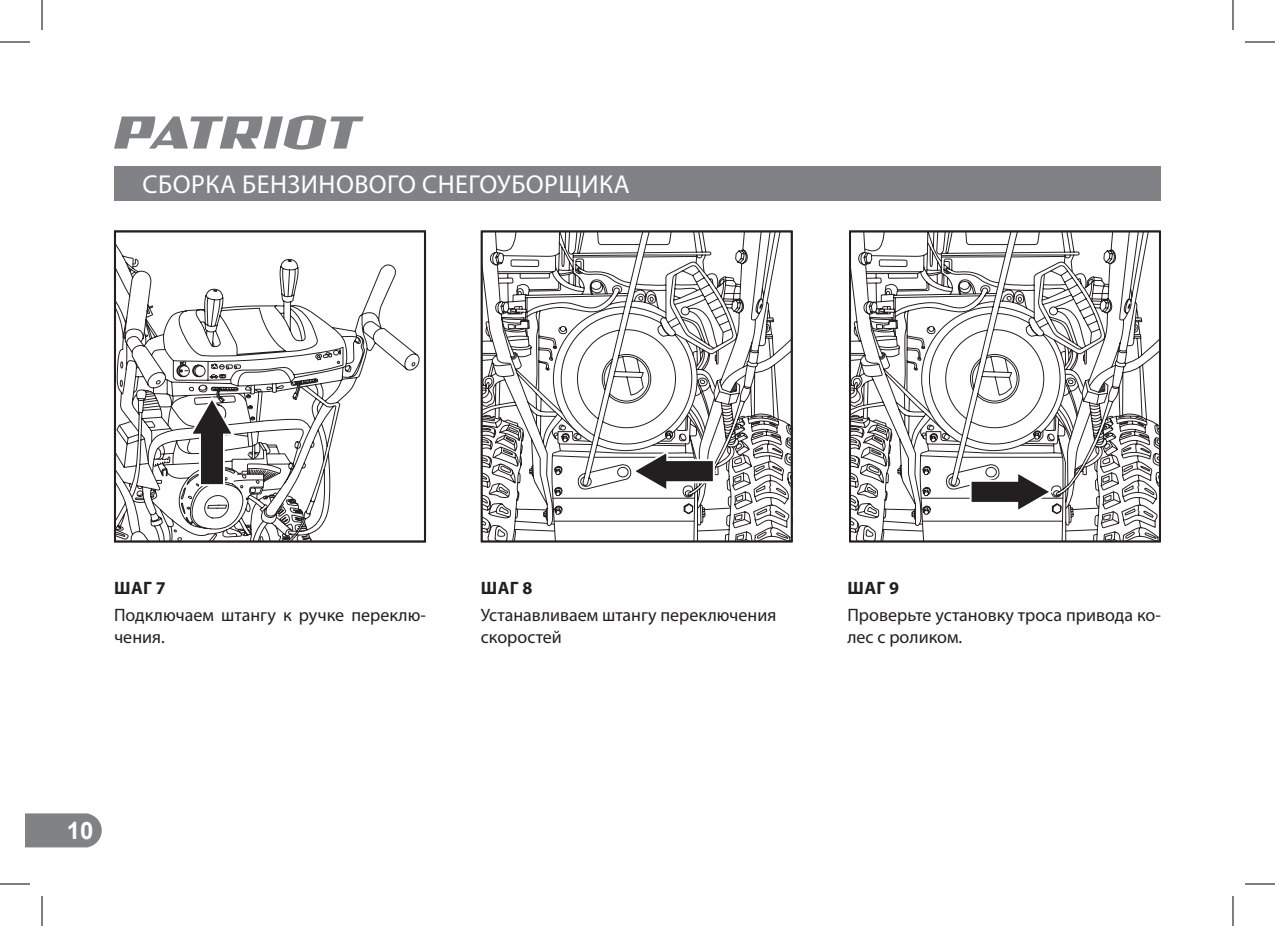
<style>
.page{position:relative;width:1275px;height:926px;background:#fff}
.page>*{position:absolute;margin:0;border:0;box-sizing:border-box;transform-origin:0 0}
.t1{font:26px "Myriad Pro";letter-spacing:.02em;color:#fff}
.t2{font:700 24px "Arial";color:#fff}
.t3{font:18px/21.6px "Myriad Pro";color:#231f20}
.t4{font:700 18px "Myriad Pro";letter-spacing:.02em;color:#231f20}
</style>
<div class="page">
<svg style="left:25px;top:813px;width:77px;height:34px;background:#87898c"></svg>
<svg style="left:114px;top:115px;width:249px;height:35px"></svg>
<div style="left:114px;top:166px;width:1047px;height:34px;background:#808285"></div>
<svg style="left:480px;top:230px;width:313px;height:313px"></svg>
<svg style="left:849px;top:230px;width:312px;height:313px"></svg>
<svg style="left:113px;top:230px;width:314px;height:313px"></svg>
<svg style="left:187px;top:394px;width:49px;height:93px"></svg>
<hr style="left:0;top:42px;width:30px;height:1px;background:#000">
<hr style="left:1245px;top:42px;width:30px;height:1px;background:#000">
<hr style="left:0;top:884px;width:30px;height:1px;background:#000">
<hr style="left:1245px;top:884px;width:30px;height:1px;background:#000">
<hr style="left:42px;top:0;width:1px;height:30px;background:#000">
<hr style="left:42px;top:896px;width:1px;height:30px;background:#000">
<hr style="left:1232px;top:0;width:1px;height:30px;background:#000">
<hr style="left:1232px;top:896px;width:1px;height:30px;background:#000">
<h1 class="t1" style="left:143px;top:168px;width:489px">СБОРКА БЕНЗИНОВОГО СНЕГОУБОРЩИКА</h1>
<p class="t4" style="left:114px;top:578px;width:53px">ШАГ 7</p>
<p class="t3" style="left:114px;top:604px;width:313px">Подключаем штангу к ручке переклю&shy;чения.</p>
<p class="t4" style="left:481px;top:578px;width:53px">ШАГ 8</p>
<p class="t3" style="left:481px;top:604px;width:297px">Устанавливаем штангу переключения скоростей</p>
<h2 class="t2" style="left:67px;top:815px;width:28px">10</h2>
<p class="t4" style="left:847px;top:578px;width:53px">ШАГ 9</p>
<p class="t3" style="left:847px;top:604px;width:315px">Проверьте установку троса привода ко&shy;лес с роликом.</p>
</div>
